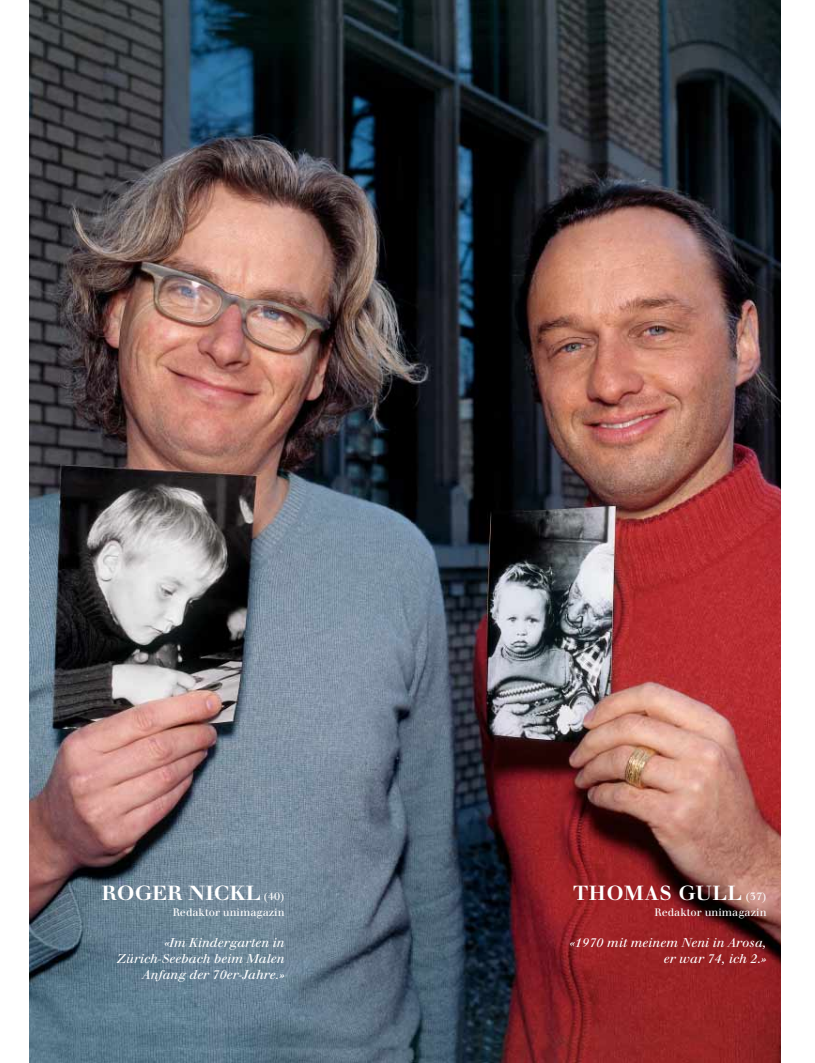
<style>
.page{position:relative;width:815px;height:1063px;background:#fff}
.page>*{position:absolute;margin:0;border:0;box-sizing:border-box;transform-origin:0 0}
.t1{font:20px "Walbaum Bold Os F";letter-spacing:.015em;color:#fff}
.t2{font:italic 12.5px/15.6px "Walbaum";color:#fff;text-align:right}
.t3{font:10.62px "Walbaum";color:#fff}
.s1{font-family:"Walbaum";font-size:10.62px}
</style>
<div class="page">
<img style="left:30px;top:0;width:751px;height:1063px">
<h1 class="t1" style="left:102px;top:886px;width:185px">ROGER NICKL <span class="s1">(40)</span></h1>
<p class="t3" style="left:173px;top:908px;width:113px">Redaktor unimagazin</p>
<p class="t2" style="left:117px;top:936px;width:169px">«Im Kindergarten in<br>Zürich-Seebach beim Malen<br>Anfang der 70er-Jahre.»</p>
<h1 class="t1" style="left:573px;top:886px;width:195px">THOMAS GULL <span class="s1">(37)</span></h1>
<p class="t3" style="left:655px;top:908px;width:113px">Redaktor unimagazin</p>
<p class="t2" style="left:570px;top:936px;width:198px">«1970 mit meinem Neni in Arosa, er war 74, ich 2.»</p>
</div>
